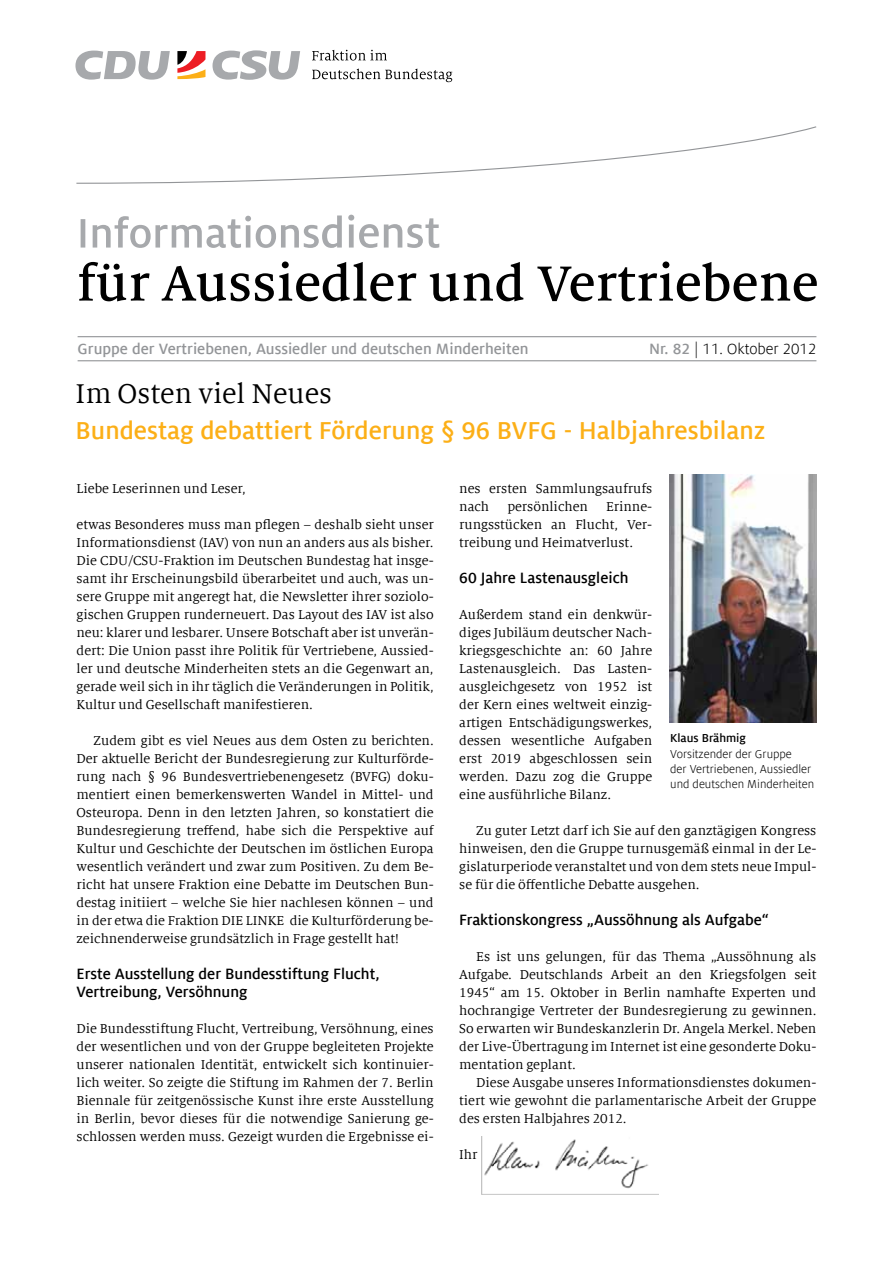
<style>
.page{position:relative;width:893px;height:1263px;background:#fff}
.page>*{position:absolute;margin:0;border:0;box-sizing:border-box;transform-origin:0 0}
.t1{font:30px "Milo Serif Offc";color:#000}
.t2{font:700 27px "Milo Sans Offc";color:#fcaf17}
.t3{font:700 16.5px/18px "Milo Sans Offc";color:#000}
.t4{font:700 16.5px "Milo Sans Offc";color:#939598}
.t5{font:16.5px "Milo Sans Offc";color:#000}
.t6{font:14.25px/18px "Milo Serif Offc";color:#000;text-align:justify}
.t7{font:12.75px/15.3px "Milo Sans Offc";color:#000}
.t8{font:700 12.75px "Milo Sans Offc";color:#000}
.s1{font-weight:700;color:#939598}
</style>
<div class="page">
<svg style="left:76px;top:126px;width:741px;height:58px"></svg>
<hr style="left:78px;top:336px;width:738px;height:1px;background:#939598">
<hr style="left:78px;top:360px;width:738px;height:1px;background:#939598">
<svg style="left:312px;top:68px;width:140px;height:14px"></svg>
<svg style="left:177px;top:51px;width:28px;height:28px"></svg>
<svg style="left:312px;top:50px;width:75px;height:11px"></svg>
<svg style="left:75px;top:51px;width:95px;height:29px"></svg>
<svg style="left:213px;top:50px;width:87px;height:30px"></svg>
<svg style="left:79px;top:261px;width:738px;height:40px"></svg>
<svg style="left:81px;top:215px;width:358px;height:33px"></svg>
<img style="left:481px;top:1136px;width:167px;height:58px">
<img style="left:669px;top:475px;width:148px;height:247px">
<p class="t4" style="left:78px;top:340px;width:453px">Gruppe der Vertriebenen, Aussiedler und deutschen Minderheiten</p>
<p class="t5" style="left:649px;top:340px;width:169px"><span class="s1">Nr. 82</span> | 11. Oktober 2012</p>
<h1 class="t1" style="left:76px;top:378px;width:258px">Im Osten viel Neues</h1>
<h2 class="t2" style="left:76px;top:416px;width:691px">Bundestag debattiert Förderung § 96 BVFG - Halbjahresbilanz</h2>
<p class="t6" style="left:77px;top:480px;width:171px">Liebe Leserinnen und Leser,</p>
<p class="t6" style="left:77px;top:516px;width:359px">etwas Besonderes muss man pflegen – deshalb sieht unser Informationsdienst (IAV) von nun an anders aus als bisher.<br>Die CDU/CSU-Fraktion im Deutschen Bundestag hat insge&shy;samt ihr Erscheinungsbild überarbeitet und auch, was un&shy;sere Gruppe mit angeregt hat, die Newsletter ihrer soziolo&shy;gischen Gruppen runderneuert. Das Layout des IAV ist also neu: klarer und lesbarer. Unsere Botschaft aber ist unverän&shy;dert: Die Union passt ihre Politik für Vertriebene, Aussied&shy;ler und deutsche Minderheiten stets an die Gegenwart an, gerade weil sich in ihr täglich die Veränderungen in Politik, Kultur und Gesellschaft manifestieren.</p>
<p class="t6" style="left:77px;top:732px;width:359px;text-indent:17px">Zudem gibt es viel Neues aus dem Osten zu berichten.<br>Der aktuelle Bericht der Bundesregierung zur Kulturförde&shy;rung nach § 96 Bundesvertriebenengesetz (BVFG) doku&shy;mentiert einen bemerkenswerten Wandel in Mittel- und Osteuropa. Denn in den letzten Jahren, so konstatiert die Bundesregierung treffend, habe sich die Perspektive auf Kultur und Geschichte der Deutschen im östlichen Europa wesentlich verändert und zwar zum Positiven. Zu dem Be&shy;richt hat unsere Fraktion eine Debatte im Deutschen Bun&shy;destag initiiert – welche Sie hier nachlesen können – und in der etwa die Fraktion DIE LINKE die Kulturförderung be&shy;zeichnenderweise grundsätzlich in Frage gestellt hat!</p>
<p class="t3" style="left:77px;top:965px;width:305px">Erste Ausstellung der Bundesstiftung Flucht,<br>Vertreibung, Versöhnung</p>
<p class="t6" style="left:77px;top:1020px;width:359px">Die Bundesstiftung Flucht, Vertreibung, Versöhnung, eines der wesentlichen und von der Gruppe begleiteten Projekte unserer nationalen Identität, entwickelt sich kontinuier&shy;lich weiter. So zeigte die Stiftung im Rahmen der 7. Berlin Biennale für zeitgenössische Kunst ihre erste Ausstellung in Berlin, bevor dieses für die notwendige Sanierung ge&shy;schlossen werden muss. Gezeigt wurden die Ergebnisse ei-</p>
<p class="t6" style="left:459px;top:480px;width:194px">nes ersten Sammlungsaufrufs nach</p>
<p class="t6" style="left:459px;top:498px;width:194px;text-indent:147px">Erinne&shy;rungsstücken an Flucht, Ver&shy;treibung und Heimatverlust.</p>
<p class="t3" style="left:459px;top:569px;width:171px">60 Jahre Lastenausgleich</p>
<p class="t6" style="left:459px;top:606px;width:194px">Außerdem stand ein denkwür&shy;diges Jubiläum deutscher Nach&shy;kriegsgeschichte an: 60 Jahre Lastenausgleich. Das Lasten&shy;ausgleichgesetz von 1952 ist der Kern eines weltweit einzig&shy;artigen Entschädigungswerkes, dessen wesentliche Aufgaben erst 2019 abgeschlossen sein werden. Dazu zog die Gruppe eine ausführliche Bilanz.</p>
<p class="t6" style="left:459px;top:822px;width:359px;text-indent:17px">Zu guter Letzt darf ich Sie auf den ganztägigen Kongress hinweisen, den die Gruppe turnusgemäß einmal in der Le&shy;gislaturperiode veranstaltet und von dem stets neue Impul&shy;se für die öffentliche Debatte ausgehen.</p>
<p class="t3" style="left:459px;top:911px;width:311px">Fraktionskongress „Aussöhnung als Aufgabe“</p>
<p class="t6" style="left:459px;top:948px;width:359px;text-indent:17px">Es ist uns gelungen, für das Thema „Aussöhnung als Aufgabe. Deutschlands Arbeit an den Kriegsfolgen seit 1945“ am 15. Oktober in Berlin namhafte Experten und hochrangige Vertreter der Bundesregierung zu gewinnen.<br>So erwarten wir Bundeskanzlerin Dr. Angela Merkel. Neben der Live-Übertragung im Internet ist eine gesonderte Doku&shy;mentation geplant.</p>
<p class="t6" style="left:459px;top:1074px;width:359px;text-indent:17px">Diese Ausgabe unseres Informationsdienstes dokumen&shy;tiert wie gewohnt die parlamentarische Arbeit der Gruppe des ersten Halbjahres 2012.</p>
<p class="t6" style="left:459px;top:1146px;width:20px">Ihr</p>
<p class="t6" style="left:507px;top:498px;width:82px">persönlichen</p>
<p class="t8" style="left:670px;top:731px;width:77px">Klaus Brähmig</p>
<p class="t7" style="left:670px;top:746px;width:146px">Vorsitzender der Gruppe<br>der Vertriebenen, Aussiedler und deutschen Minderheiten</p>
</div>
